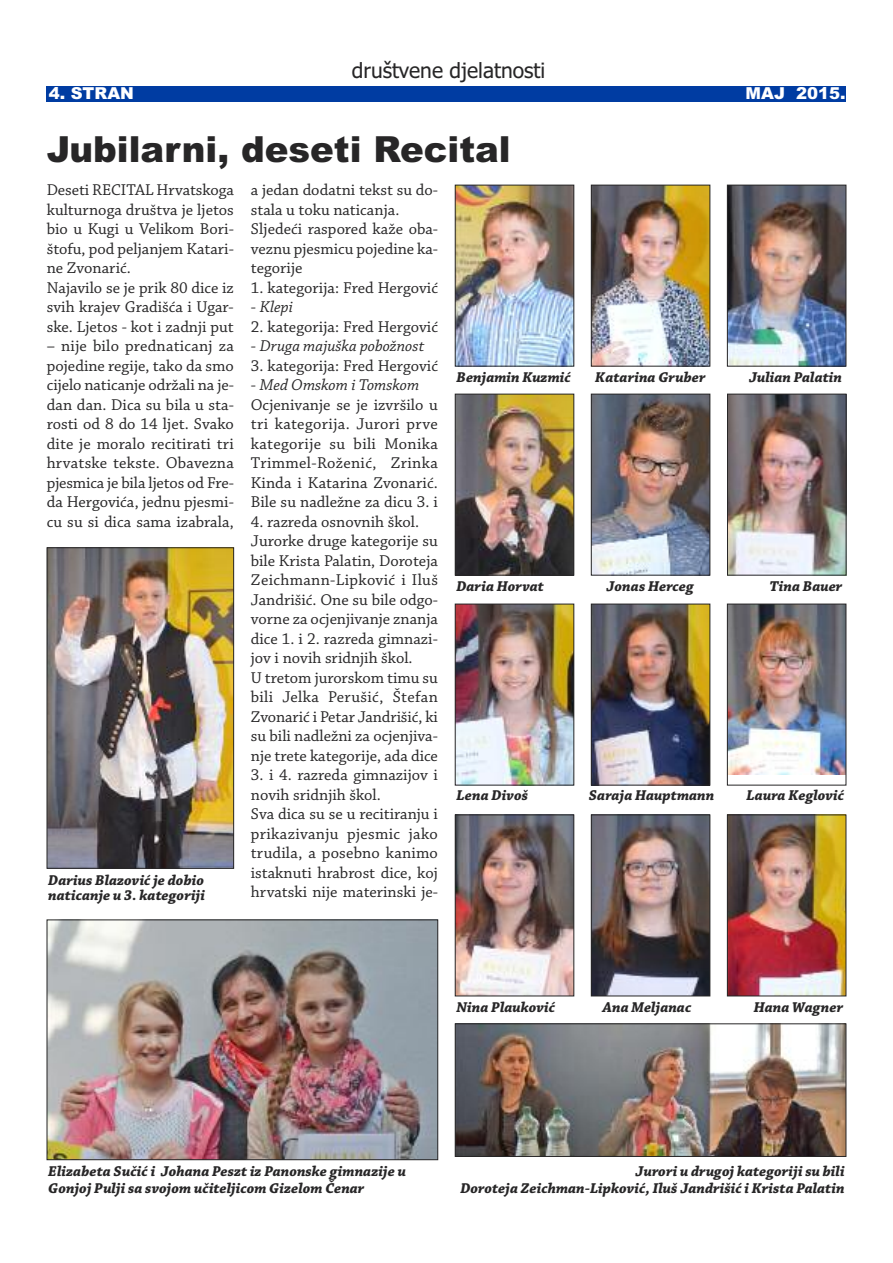
<style>
.page{position:relative;width:893px;height:1263px;background:#fff}
.page>*{position:absolute;margin:0;border:0;box-sizing:border-box;transform-origin:0 0}
.t1{font:900 36px "Arial";color:#272627}
.t2{font:21px "Tahoma";color:#272627}
.t3{font:16.5px/19.5px "Chaparral Pro";color:#272627}
.t4{font:italic 16.5px "Chaparral Pro";letter-spacing:.005em;color:#272627}
.t5{font:900 16.5px "Arial";color:#fff}
.t6{font:italic 700 15px/16.5px "Chaparral Pro";color:#272627}
.s1{font-style:normal}
.s2{font-style:italic}
</style>
<div class="page">
<div style="left:47px;top:86px;width:799px;height:15px;background:#003ca2"></div>
<img style="left:457px;top:606px;width:115px;height:177px">
<div style="left:455px;top:604px;width:119px;height:181px;border:1px solid #272627"></div>
<img style="left:49px;top:922px;width:387px;height:236px">
<div style="left:47px;top:920px;width:391px;height:240px;border:1px solid #272627"></div>
<img style="left:593px;top:606px;width:115px;height:177px">
<div style="left:591px;top:604px;width:119px;height:181px;border:1px solid #272627"></div>
<img style="left:729px;top:606px;width:115px;height:168px">
<div style="left:727px;top:604px;width:119px;height:181px;border:1px solid #272627"></div>
<img style="left:457px;top:817px;width:115px;height:177px">
<div style="left:455px;top:815px;width:119px;height:181px;border:1px solid #272627"></div>
<img style="left:593px;top:817px;width:115px;height:177px">
<div style="left:591px;top:815px;width:119px;height:181px;border:1px solid #272627"></div>
<img style="left:729px;top:817px;width:115px;height:177px">
<div style="left:727px;top:815px;width:119px;height:181px;border:1px solid #272627"></div>
<img style="left:49px;top:549px;width:183px;height:317px">
<div style="left:47px;top:547px;width:187px;height:321px;border:1px solid #272627"></div>
<img style="left:729px;top:396px;width:115px;height:177px">
<div style="left:727px;top:394px;width:119px;height:181px;border:1px solid #272627"></div>
<img style="left:593px;top:396px;width:115px;height:177px">
<div style="left:591px;top:394px;width:119px;height:181px;border:1px solid #272627"></div>
<img style="left:457px;top:396px;width:115px;height:177px">
<div style="left:455px;top:394px;width:119px;height:181px;border:1px solid #272627"></div>
<img style="left:457px;top:1025px;width:387px;height:130px">
<div style="left:455px;top:1023px;width:391px;height:134px;border:1px solid #272627"></div>
<img style="left:457px;top:187px;width:115px;height:177px">
<div style="left:455px;top:185px;width:119px;height:181px;border:1px solid #272627"></div>
<img style="left:593px;top:187px;width:115px;height:177px">
<div style="left:591px;top:185px;width:119px;height:181px;border:1px solid #272627"></div>
<img style="left:729px;top:187px;width:115px;height:177px">
<div style="left:727px;top:185px;width:119px;height:181px;border:1px solid #272627"></div>
<p class="t2" style="left:352px;top:59px;width:195px">društvene djelatnosti</p>
<p class="t5" style="left:49px;top:84px;width:87px">4. STRAN</p>
<p class="t5" style="left:746px;top:84px;width:101px">MAJ 2015.</p>
<h1 class="t1" style="left:47px;top:128px;width:466px">Jubilarni, deseti Recital</h1>
<p class="t3" style="left:47px;top:181px;width:189px">Deseti RECITAL Hrvatskoga kulturnoga društva je ljetos bio u Kugi u Velikom Bori&shy;štofu, pod peljanjem Katari&shy;ne Zvonarić.<br>Najavilo se je prik 80 dice iz svih krajev Gradišća i Ugar&shy;ske. Ljetos - kot i zadnji put</p>
<p class="t3" style="left:47px;top:337px;width:189px;text-align:justify">– nije bilo prednaticanj za pojedine regije, tako da smo cijelo naticanje održali na je&shy;dan dan. Dica su bila u sta&shy;rosti od 8 do 14 ljet. Svako dite je moralo recitirati tri hrvatske tekste. Obavezna pjesmica je bila ljetos od Fre&shy;da Hergovića, jednu pjesmi&shy;cu su si dica sama izabrala,</p>
<p class="t3" style="left:251px;top:181px;width:189px">a jedan dodatni tekst su do&shy;stala u toku naticanja.<br>Sljedeći raspored kaže oba&shy;veznu pjesmicu pojedine ka&shy;tegorije</p>
<p class="t3" style="left:251px;top:279px;width:189px">1. kategorija: Fred Hergović</p>
<p class="t4" style="left:251px;top:301px;width:43px"><span class="s1">-</span> Klepi</p>
<p class="t3" style="left:251px;top:318px;width:189px">2. kategorija: Fred Hergović</p>
<p class="t4" style="left:251px;top:340px;width:175px"><span class="s1">-</span> Druga majuška pobožnost</p>
<p class="t3" style="left:251px;top:357px;width:189px">3. kategorija: Fred Hergović</p>
<p class="t3" style="left:251px;top:376px;width:189px">- <span class="s2">Med Omskom i Tomskom<br></span>Ocjenivanje se je izvršilo u tri kategorija. Jurori prve kategorije su bili Monika<br>Trimmel-Roženić, Zrinka<br>Kinda i Katarina Zvonarić.<br>Bile su nadležne za dicu 3. i</p>
<p class="t3" style="left:251px;top:513px;width:189px">4. razreda osnovnih škol.<br>Jurorke druge kategorije su bile Krista Palatin, Doroteja<br>Zeichmann-Lipković i Iluš<br>Jandrišić. One su bile odgo&shy;vorne za ocjenjivanje znanja dice 1. i 2. razreda gimnazi&shy;jov i novih sridnjih škol.<br>U tretom jurorskom timu su bili Jelka Perušić, Štefan<br>Zvonarić i Petar Jandrišić, ki su bili nadležni za ocjenjiva&shy;nje trete kategorije, ada dice</p>
<p class="t3" style="left:251px;top:766px;width:189px">3. i 4. razreda gimnazijov i novih sridnjih škol.<br>Sva dica su se u recitiranju i prikazivanju pjesmic jako trudila, a posebno kanimo istaknuti hrabrost dice, koj hrvatski nije materinski je-</p>
<p class="t6" style="left:456px;top:370px;width:116px">Benjamin Kuzmić</p>
<p class="t6" style="left:595px;top:370px;width:112px">Katarina Gruber</p>
<p class="t6" style="left:749px;top:370px;width:95px">Julian Palatin</p>
<p class="t6" style="left:456px;top:579px;width:89px">Daria Horvat</p>
<p class="t6" style="left:606px;top:579px;width:89px">Jonas Herceg</p>
<p class="t6" style="left:770px;top:579px;width:74px">Tina Bauer</p>
<p class="t6" style="left:456px;top:789px;width:73px">Lena Divoš</p>
<p class="t6" style="left:589px;top:789px;width:127px">Saraja Hauptmann</p>
<p class="t6" style="left:746px;top:789px;width:99px">Laura Keglović</p>
<p class="t6" style="left:48px;top:874px;width:158px;line-height:15px">Darius Blazović je dobio naticanje u 3. kategoriji</p>
<p class="t6" style="left:456px;top:1000px;width:100px">Nina Plauković</p>
<p class="t6" style="left:602px;top:1000px;width:90px">Ana Meljanac</p>
<p class="t6" style="left:754px;top:1000px;width:91px">Hana Wagner</p>
<p class="t6" style="left:48px;top:1164px;width:359px">Elizabeta Sučić i Johana Peszt iz Panonske gimnazije u<br>Gonjoj Pulji sa svojom učiteljicom Gizelom Čenar</p>
<p class="t6" style="left:460px;top:1165px;width:386px;text-align:right">Jurori u drugoj kategoriji su bili<br>Doroteja Zeichman-Lipković, Iluš Jandrišić i Krista Palatin</p>
</div>
